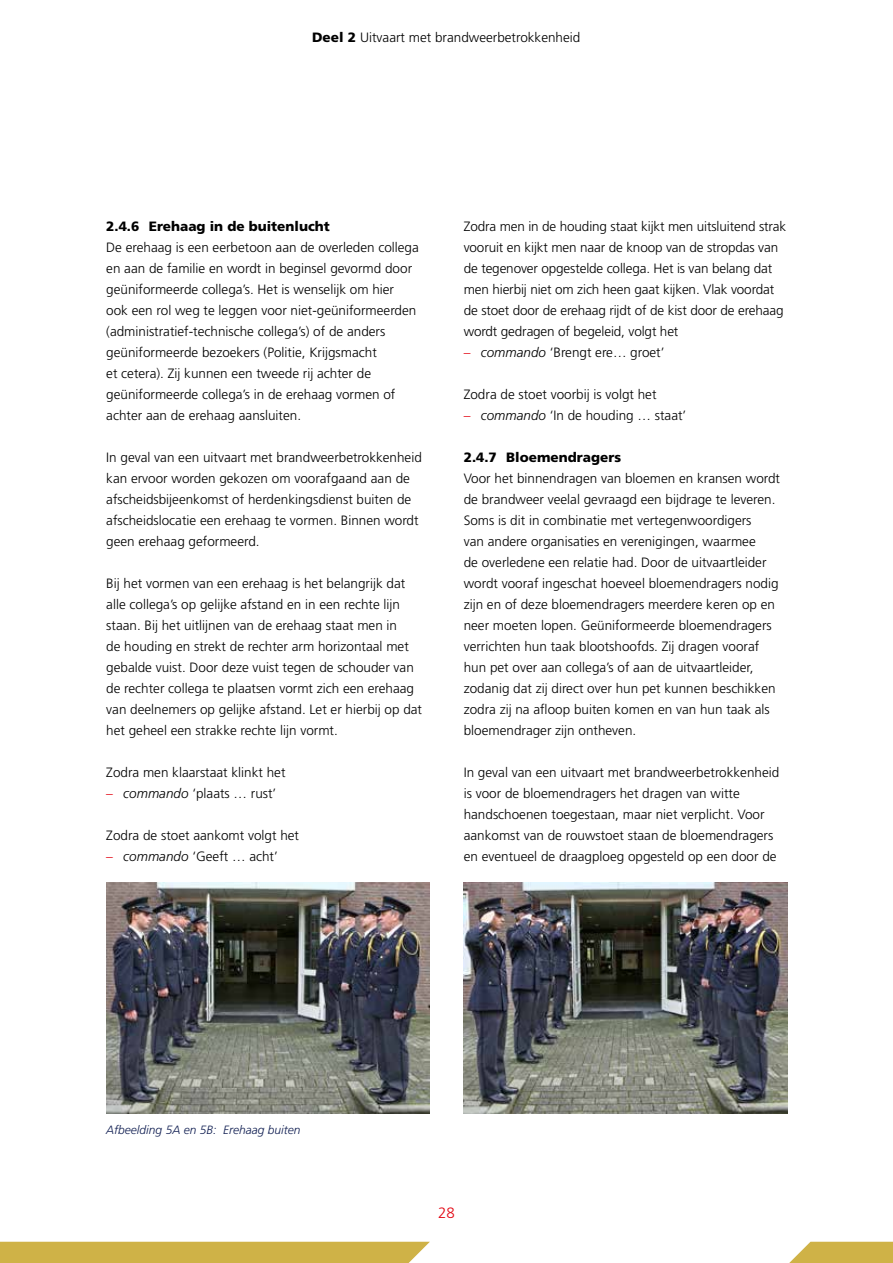
<style>
.page{position:relative;width:893px;height:1263px;background:#fff}
.page>*{position:absolute;margin:0;border:0;box-sizing:border-box;transform-origin:0 0}
.t1{font:300 15px "Frutiger LT Std";color:#e30613}
.t2{font:300 13.5px/21px "Frutiger LT Std";color:#000}
.t3{font:900 13.5px "Frutiger LT Std";color:#000}
.t4{font:italic 300 12px "Frutiger LT Std";color:#122053}
.s1{font-weight:900}
.s2{color:#e30613}
.s3{font-style:italic}
</style>
<div class="page">
<svg style="left:789px;top:1242px;width:104px;height:21px;background:#d3b959"></svg>
<div style="left:0;top:1242px;width:430px;height:21px;background:#cfb247"></div>
<img style="left:106px;top:882px;width:324px;height:231px">
<img style="left:464px;top:882px;width:323px;height:231px">
<p class="t2" style="left:312px;top:28px;width:270px"><span class="s1">Deel 2</span> Uitvaart met brandweerbetrokkenheid</p>
<p class="t3" style="left:106px;top:221px;width:225px">2.4.6 Erehaag in de buitenlucht</p>
<p class="t2" style="left:106px;top:238px;width:314px">De erehaag is een eerbetoon aan de overleden collega en aan de familie en wordt in beginsel gevormd door geüniformeerde collega’s. Het is wenselijk om hier ook een rol weg te leggen voor niet-geüniformeerden (administratief-technische collega’s) of de anders geüniformeerde bezoekers (Politie, Krijgsmacht<br>et cetera). Zij kunnen een tweede rij achter de geüniformeerde collega’s in de erehaag vormen of achter aan de erehaag aansluiten.</p>
<p class="t2" style="left:106px;top:448px;width:317px">In geval van een uitvaart met brandweerbetrokkenheid kan ervoor worden gekozen om voorafgaand aan de afscheidsbijeenkomst of herdenkingsdienst buiten de afscheidslocatie een erehaag te vormen. Binnen wordt geen erehaag geformeerd.</p>
<p class="t2" style="left:106px;top:574px;width:317px">Bij het vormen van een erehaag is het belangrijk dat alle collega’s op gelijke afstand en in een rechte lijn staan. Bij het uitlijnen van de erehaag staat men in<br>de houding en strekt de rechter arm horizontaal met gebalde vuist. Door deze vuist tegen de schouder van de rechter collega te plaatsen vormt zich een erehaag van deelnemers op gelijke afstand. Let er hierbij op dat het geheel een strakke rechte lijn vormt.</p>
<p class="t2" style="left:106px;top:763px;width:181px">Zodra men klaarstaat klinkt het</p>
<p class="t2" style="left:106px;top:784px;width:172px"><span class="s2">–</span> <span class="s3">commando</span> ‘plaats … rust’</p>
<p class="t2" style="left:106px;top:826px;width:194px">Zodra de stoet aankomt volgt het</p>
<p class="t2" style="left:106px;top:847px;width:173px"><span class="s2">–</span> <span class="s3">commando</span> ‘Geeft … acht’</p>
<p class="t2" style="left:464px;top:217px;width:324px">Zodra men in de houding staat kijkt men uitsluitend strak vooruit en kijkt men naar de knoop van de stropdas van de tegenover opgestelde collega. Het is van belang dat men hierbij niet om zich heen gaat kijken. Vlak voordat de stoet door de erehaag rijdt of de kist door de erehaag wordt gedragen of begeleid, volgt het</p>
<p class="t2" style="left:464px;top:343px;width:202px"><span class="s2">–</span> <span class="s3">commando</span> ‘Brengt ere… groet’</p>
<p class="t2" style="left:464px;top:385px;width:194px">Zodra de stoet voorbij is volgt het</p>
<p class="t2" style="left:464px;top:406px;width:224px"><span class="s2">–</span> <span class="s3">commando</span> ‘In de houding … staat’</p>
<p class="t3" style="left:464px;top:452px;width:159px">2.4.7 Bloemendragers</p>
<p class="t2" style="left:464px;top:469px;width:318px">Voor het binnendragen van bloemen en kransen wordt de brandweer veelal gevraagd een bijdrage te leveren.<br>Soms is dit in combinatie met vertegenwoordigers<br>van andere organisaties en verenigingen, waarmee<br>de overledene een relatie had. Door de uitvaartleider wordt vooraf ingeschat hoeveel bloemendragers nodig zijn en of deze bloemendragers meerdere keren op en neer moeten lopen. Geüniformeerde bloemendragers verrichten hun taak blootshoofds. Zij dragen vooraf hun pet over aan collega’s of aan de uitvaartleider, zodanig dat zij direct over hun pet kunnen beschikken zodra zij na afloop buiten komen en van hun taak als bloemendrager zijn ontheven.</p>
<p class="t2" style="left:464px;top:763px;width:317px">In geval van een uitvaart met brandweerbetrokkenheid is voor de bloemendragers het dragen van witte handschoenen toegestaan, maar niet verplicht. Voor aankomst van de rouwstoet staan de bloemendragers en eventueel de draagploeg opgesteld op een door de</p>
<p class="t4" style="left:106px;top:1125px;width:196px">Afbeelding 5A en 5B: Erehaag buiten</p>
<p class="t1" style="left:438px;top:1207px;width:18px">28</p>
</div>
